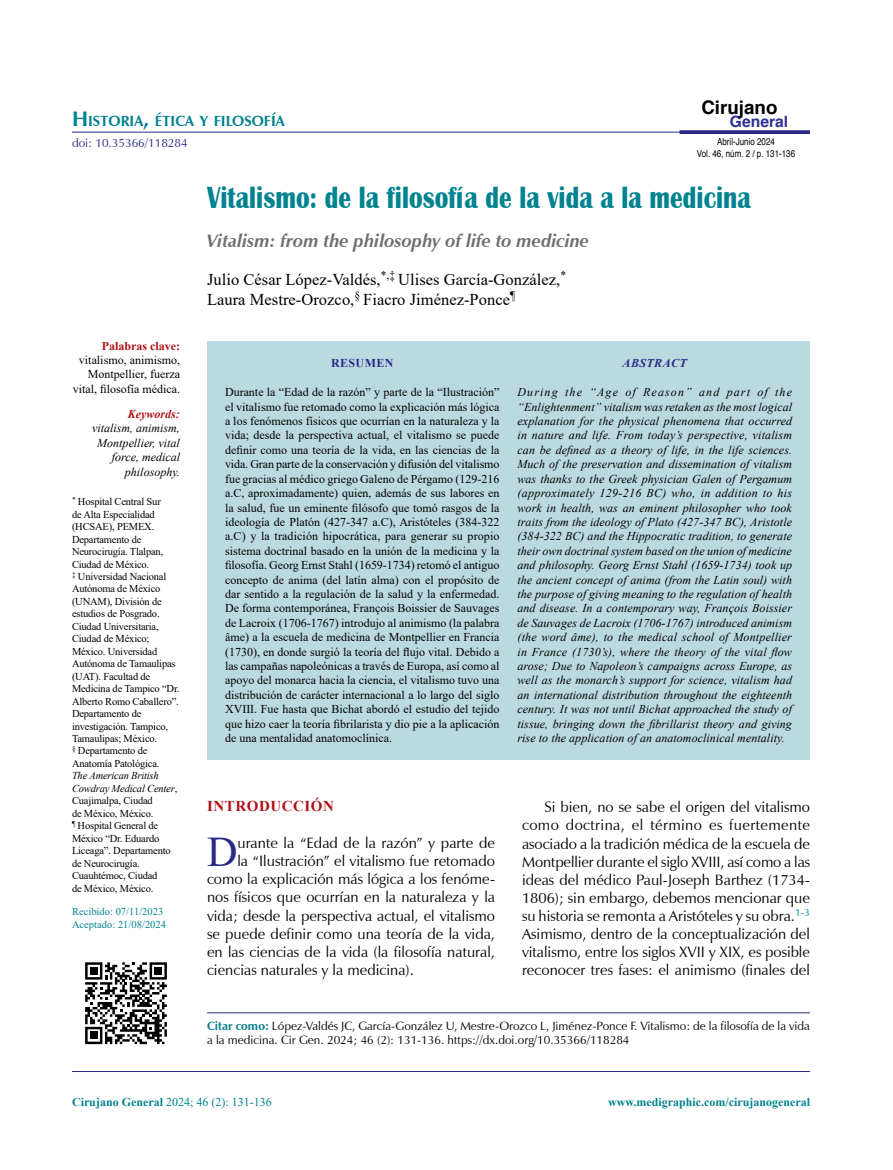
<style>
.page{position:relative;width:893px;height:1170px;background:#fff}
.page>*{position:absolute;margin:0;border:0;box-sizing:border-box;transform-origin:0 0}
.t1{font:42.15px "Times New Roman";color:#2a2a86}
.t2{font:700 31.5px "Britannic";letter-spacing:.005em;color:#008390;scale:.8 1}
.t3{font:700 18.75px "Helvetica";color:#000}
.t4{font:italic 700 18px "Zapf Humanist 601 BT";color:#6d6e71}
.t5{font:16.5px/19.8px "Times New Roman";color:#000}
.t6{font:700 15.6px "Helvetica";color:#2e3092}
.t7{font:15px/18px "Zapf Humanist 601 BT";color:#000;text-align:justify}
.t8{font:700 15px "Times New Roman";letter-spacing:.035em;color:#b11116}
.t9{font:700 14.7px "Zapf Humanist 601 BT";color:#008390}
.t10{font:12px/14.4px "Times New Roman";color:#000;text-align:right}
.t11{font:italic 12px/14.4px "Times New Roman";color:#000;text-align:right}
.t12{font:12px/14.4px "Zapf Humanist 601 BT";color:#000}
.t13{font:700 12px "Times New Roman";color:#008390}
.t14{font:12px "Times New Roman";color:#008390}
.t15{font:12px "Zapf Humanist 601 BT";color:#2a2a86}
.t16{font:700 12px "Times New Roman";color:#b11116}
.t17{font:italic 700 12px "Times New Roman";color:#b11116}
.t18{font:italic 700 12px "Times New Roman";letter-spacing:.035em;color:#2a2a86}
.t19{font:700 12px "Times New Roman";letter-spacing:.035em;color:#2a2a86}
.t20{font:10.5px/12.5px "Times New Roman";letter-spacing:-.02em;color:#000}
.t21{font:10.5px/12.6px "Times New Roman";color:#008390}
.t22{font:9.75px/11.7px "Helvetica";color:#000;text-align:center;scale:.82 1}
.s1{font-size:21px}
.s2{font-style:italic}
.s3{font-weight:700;color:#007c8e}
.s4{font-weight:700}
</style>
<div class="page">
<hr style="left:72px;top:1071px;width:738px;height:1px;background:#2a2a86">
<hr style="left:72px;top:132px;width:738px;height:1px;background:#2a2a86">
<svg style="left:680px;top:130px;width:130px;height:4px"></svg>
<div style="left:207px;top:341px;width:301px;height:419px;background:#bbdae0"></div>
<div style="left:508px;top:341px;width:302px;height:419px;background:#bbdae0"></div>
<hr style="left:207px;top:1012px;width:603px;height:1px;background:#2a2a86">
<svg style="left:85px;top:962px;width:82px;height:82px"></svg>
<p class="t9" style="left:72px;top:112px;width:214px"><span class="s1">H</span>ISTORIA<span class="s1">,</span> ÉTICA Y FILOSOFÍA</p>
<p class="t15" style="left:72px;top:135px;width:117px">doi: 10.35366/118284</p>
<h3 class="t3" style="left:701px;top:92px;width:78px">Cirujano</h3>
<p class="t22" style="left:697px;top:136px;width:121px">Abril-Junio 2024<br>Vol. 46, núm. 2 / p. 131-136</p>
<h3 class="t6" style="left:730px;top:109px;width:60px">General</h3>
<p class="t16" style="left:102px;top:337px;width:80px">Palabras clave:</p>
<p class="t10" style="left:73px;top:352px;width:109px">vitalismo, animismo,<br>Montpellier, fuerza vital, filosofía médica.</p>
<p class="t17" style="left:128px;top:405px;width:53px">Keywords:</p>
<p class="t11" style="left:92px;top:421px;width:89px">vitalism, animism,<br>Montpellier, vital force, medical philosophy.</p>
<p class="t20" style="left:72px;top:495px;width:109px"><sup>*</sup> Hospital Central Sur<br>de Alta Especialidad (HCSAE), PEMEX.<br>Departamento de<br>Neurocirugía. Tlalpan,<br>Ciudad de México.<br><sup>‡</sup> Universidad Nacional<br>Autónoma de México (UNAM), División de estudios de Posgrado.<br>Ciudad Universitaria,<br>Ciudad de México;<br>México. Universidad<br>Autónoma de Tamaulipas (UAT). Facultad de<br>Medicina de Tampico “Dr.<br>Alberto Romo Caballero”.<br>Departamento de investigación. Tampico,<br>Tamaulipas; México.<br><sup>§</sup> Departamento de<br>Anatomía Patológica.</p>
<p class="t20" style="left:72px;top:769px;width:107px"><span class="s2">The American British<br>Cowdray Medical Center</span>,<br>Cuajimalpa, Ciudad<br>de México, México.<br><sup>¶</sup> Hospital General de<br>México “Dr. Eduardo<br>Liceaga”. Departamento de Neurocirugía.<br>Cuauhtémoc, Ciudad<br>de México, México.</p>
<p class="t21" style="left:72px;top:904px;width:96px">Recibido: 07/11/2023<br>Aceptado: 21/08/2024</p>
<h2 class="t2" style="left:207px;top:179px;width:681px">Vitalismo: de la filosofía de la vida a la medicina</h2>
<h3 class="t4" style="left:207px;top:230px;width:384px">Vitalism: from the philosophy of life to medicine</h3>
<h3 class="t5" style="left:207px;top:269px;width:361px">Julio César López-Valdés,<sup>*,‡</sup> Ulises García-González,<sup>*<br></sup>Laura Mestre-Orozco,<sup>§</sup> Fiacro Jiménez-Ponce<sup>¶</sup></h3>
<p class="t19" style="left:331px;top:355px;width:64px">RESUMEN</p>
<p class="t10" style="left:225px;top:384px;width:276px;text-align:justify">Durante la “Edad de la razón” y parte de la “Ilustración” el vitalismo fue retomado como la explicación más lógica a los fenómenos físicos que ocurrían en la naturaleza y la vida; desde la perspectiva actual, el vitalismo se puede definir como una teoría de la vida, en las ciencias de la vida. Gran parte de la conservación y difusión del vitalismo fue gracias al médico griego Galeno de Pérgamo (129-216 a.C, aproximadamente) quien, además de sus labores en la salud, fue un eminente filósofo que tomó rasgos de la ideología de Platón (427-347 a.C), Aristóteles (384-322 a.C) y la tradición hipocrática, para generar su propio sistema doctrinal basado en la unión de la medicina y la filosofía. Georg Ernst Stahl (1659-1734) retomó el antiguo concepto de anima (del latín alma) con el propósito de dar sentido a la regulación de la salud y la enfermedad.<br>De forma contemporánea, François Boissier de Sauvages de Lacroix (1706-1767) introdujo al animismo (la palabra âme) a la escuela de medicina de Montpellier en Francia (1730), en donde surgió la teoría del flujo vital. Debido a las campañas napoleónicas a través de Europa, así como al apoyo del monarca hacia la ciencia, el vitalismo tuvo una distribución de carácter internacional a lo largo del siglo XVIII. Fue hasta que Bichat abordó el estudio del tejido que hizo caer la teoría fibrilarista y dio pie a la aplicación de una mentalidad anatomoclínica.</p>
<p class="t18" style="left:623px;top:355px;width:66px">ABSTRACT</p>
<p class="t11" style="left:518px;top:385px;width:276px;text-align:justify">During the “Age of Reason” and part of the “Enlightenment” vitalism was retaken as the most logical explanation for the physical phenomena that occurred in nature and life. From today’s perspective, vitalism can be defined as a theory of life, in the life sciences.<br>Much of the preservation and dissemination of vitalism was thanks to the Greek physician Galen of Pergamum (approximately 129-216 BC) who, in addition to his work in health, was an eminent philosopher who took traits from the ideology of Plato (427-347 BC), Aristotle (384-322 BC) and the Hippocratic tradition, to generate their own doctrinal system based on the union of medicine and philosophy. Georg Ernst Stahl (1659-1734) took up the ancient concept of anima (from the Latin soul) with the purpose of giving meaning to the regulation of health and disease. In a contemporary way, François Boissier de Sauvages de Lacroix (1706-1767) introduced animism (the word âme), to the medical school of Montpellier in France (1730’s), where the theory of the vital flow arose; Due to Napoleon’s campaigns across Europe, as well as the monarch’s support for science, vitalism had an international distribution throughout the eighteenth century. It was not until Bichat approached the study of tissue, bringing down the fibrillarist theory and giving rise to the application of an anatomoclinical mentality.</p>
<p class="t8" style="left:207px;top:795px;width:128px">INTRODUCCIÓN</p>
<h1 class="t1" style="left:207px;top:822px;width:32px">D</h1>
<p class="t7" style="left:237px;top:834px;width:259px">urante la “Edad de la razón” y parte de</p>
<p class="t7" style="left:237px;top:852px;width:259px">la “Ilustración” el vitalismo fue retomado</p>
<p class="t7" style="left:207px;top:870px;width:289px">como la explicación más lógica a los fenóme-</p>
<p class="t7" style="left:207px;top:888px;width:290px">nos físicos que ocurrían en la naturaleza y la</p>
<p class="t7" style="left:207px;top:906px;width:290px">vida; desde la perspectiva actual, el vitalismo</p>
<p class="t7" style="left:207px;top:924px;width:290px">se puede definir como una teoría de la vida,</p>
<p class="t7" style="left:207px;top:942px;width:290px">en las ciencias de la vida (la filosofía natural,</p>
<p class="t7" style="left:207px;top:960px;width:208px">ciencias naturales y la medicina).</p>
<p class="t7" style="left:522px;top:798px;width:290px;text-indent:23px">Si bien, no se sabe el origen del vitalismo como doctrina, el término es fuertemente asociado a la tradición médica de la escuela de Montpellier durante el siglo XVIII, así como a las ideas del médico Paul-Joseph Barthez (1734- 1806); sin embargo, debemos mencionar que su historia se remonta a Aristóteles y su obra.<sup>1-3<br></sup>Asimismo, dentro de la conceptualización del vitalismo, entre los siglos XVII y XIX, es posible reconocer tres fases: el animismo (finales del</p>
<p class="t12" style="left:207px;top:1018px;width:605px"><span class="s3">Citar como:</span> López-Valdés JC, García-González U, Mestre-Orozco L, Jiménez-Ponce F. Vitalismo: de la filosofía de la vida a la medicina. Cir Gen. 2024; 46 (2): 131-136. https://dx.doi.org/10.35366/118284</p>
<p class="t14" style="left:72px;top:1093px;width:201px"><span class="s4">Cirujano General</span> 2024; 46 (2): 131-136</p>
<p class="t13" style="left:608px;top:1093px;width:203px">www.medigraphic.com/cirujanogeneral</p>
</div>
